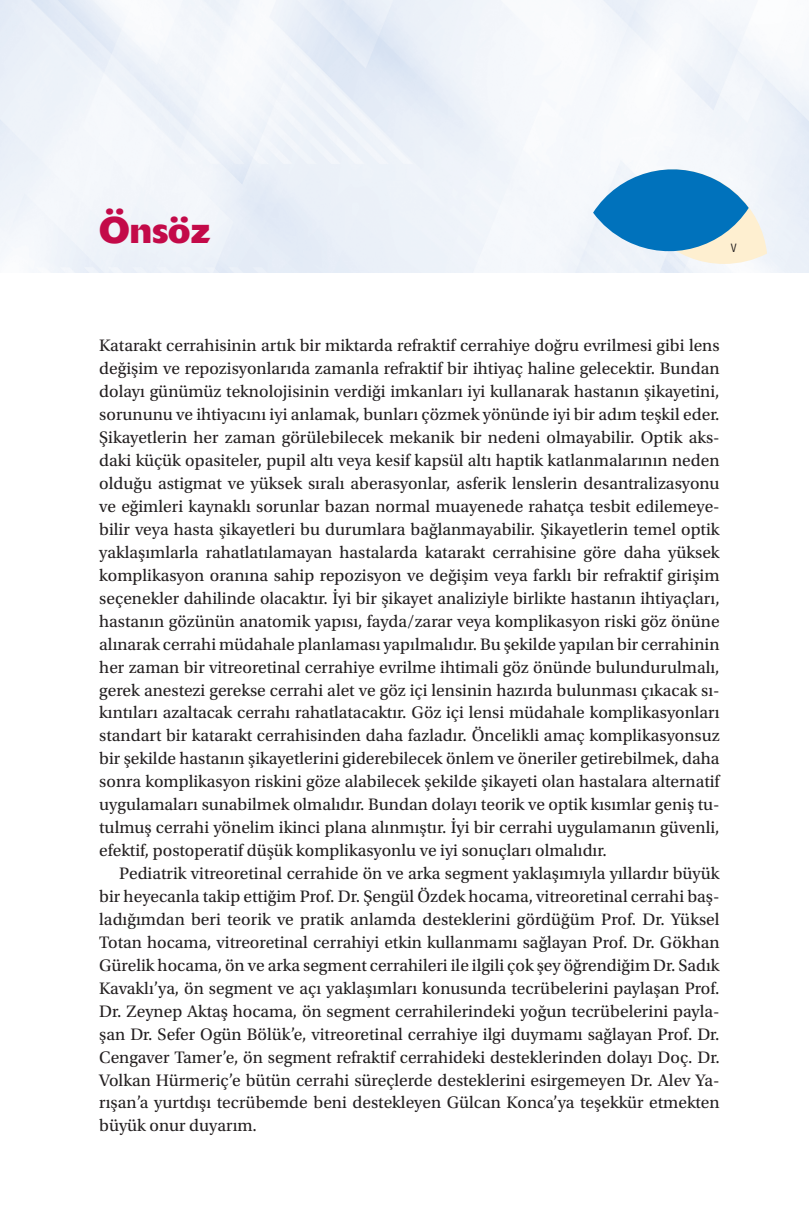
<style>
.page{position:relative;width:809px;height:1221px;background:#fff}
.page>*{position:absolute;margin:0;border:0;box-sizing:border-box;transform-origin:0 0}
.t1{font:700 36.75px "Delta";color:#c30a49}
.t2{font:17.5px/22.9px "Utopia Std";color:#231f20;text-align:justify}
.t3{font:15.75px "Helvetica 47 Lt Cn";color:#231f20}
</style>
<div class="page">
<svg style="left:593px;top:158px;width:174px;height:106px"></svg>
<h1 class="t1" style="left:99px;top:207px;width:112px">Önsöz</h1>
<p class="t3" style="left:730px;top:237px;width:7px">v</p>
<p class="t2" style="left:99px;top:334px;width:622px">Katarakt cerrahisinin artık bir miktarda refraktif cerrahiye doğru evrilmesi gibi lens değişim ve repozisyonlarıda zamanla refraktif bir ihtiyaç haline gelecektir. Bundan dolayı günümüz teknolojisinin verdiği imkanları iyi kullanarak hastanın şikayetini, sorununu ve ihtiyacını iyi anlamak, bunları çözmek yönünde iyi bir adım teşkil eder.<br>Şikayetlerin her zaman görülebilecek mekanik bir nedeni olmayabilir. Optik aks&shy;daki küçük opasiteler, pupil altı veya kesif kapsül altı haptik katlanmalarının neden olduğu astigmat ve yüksek sıralı aberasyonlar, asferik lenslerin desantralizasyonu ve eğimleri kaynaklı sorunlar bazan normal muayenede rahatça tesbit edilemeye&shy;bilir veya hasta şikayetleri bu durumlara bağlanmayabilir. Şikayetlerin temel optik yaklaşımlarla rahatlatılamayan hastalarda katarakt cerrahisine göre daha yüksek komplikasyon oranına sahip repozisyon ve değişim veya farklı bir refraktif girişim seçenekler dahilinde olacaktır. İyi bir şikayet analiziyle birlikte hastanın ihtiyaçları, hastanın gözünün anatomik yapısı, fayda/zarar veya komplikasyon riski göz önüne alınarak cerrahi müdahale planlaması yapılmalıdır. Bu şekilde yapılan bir cerrahinin her zaman bir vitreoretinal cerrahiye evrilme ihtimali göz önünde bulundurulmalı, gerek anestezi gerekse cerrahi alet ve göz içi lensinin hazırda bulunması çıkacak sı&shy;kıntıları azaltacak cerrahı rahatlatacaktır. Göz içi lensi müdahale komplikasyonları standart bir katarakt cerrahisinden daha fazladır. Öncelikli amaç komplikasyonsuz bir şekilde hastanın şikayetlerini giderebilecek önlem ve öneriler getirebilmek, daha sonra komplikasyon riskini göze alabilecek şekilde şikayeti olan hastalara alternatif uygulamaları sunabilmek olmalıdır. Bundan dolayı teorik ve optik kısımlar geniş tu&shy;tulmuş cerrahi yönelim ikinci plana alınmıştır. İyi bir cerrahi uygulamanın güvenli, efektif, postoperatif düşük komplikasyonlu ve iyi sonuçları olmalıdır.</p>
<p class="t2" style="left:99px;top:862px;width:622px;text-indent:20px">Pediatrik vitreoretinal cerrahide ön ve arka segment yaklaşımıyla yıllardır büyük bir heyecanla takip ettiğim Prof. Dr. Şengül Özdek hocama, vitreoretinal cerrahi baş&shy;ladığımdan beri teorik ve pratik anlamda desteklerini gördüğüm Prof. Dr. Yüksel Totan hocama, vitreoretinal cerrahiyi etkin kullanmamı sağlayan Prof. Dr. Gökhan Gürelik hocama, ön ve arka segment cerrahileri ile ilgili çok şey öğrendiğim Dr. Sadık Kavaklı’ya, ön segment ve açı yaklaşımları konusunda tecrübelerini paylaşan Prof.<br>Dr. Zeynep Aktaş hocama, ön segment cerrahilerindeki yoğun tecrübelerini payla&shy;şan Dr. Sefer Ogün Bölük’e, vitreoretinal cerrahiye ilgi duymamı sağlayan Prof. Dr.<br>Cengaver Tamer’e, ön segment refraktif cerrahideki desteklerinden dolayı Doç. Dr.<br>Volkan Hürmeriç’e bütün cerrahi süreçlerde desteklerini esirgemeyen Dr. Alev Ya&shy;rışan’a yurtdışı tecrübemde beni destekleyen Gülcan Konca’ya teşekkür etmekten büyük onur duyarım.</p>
</div>
